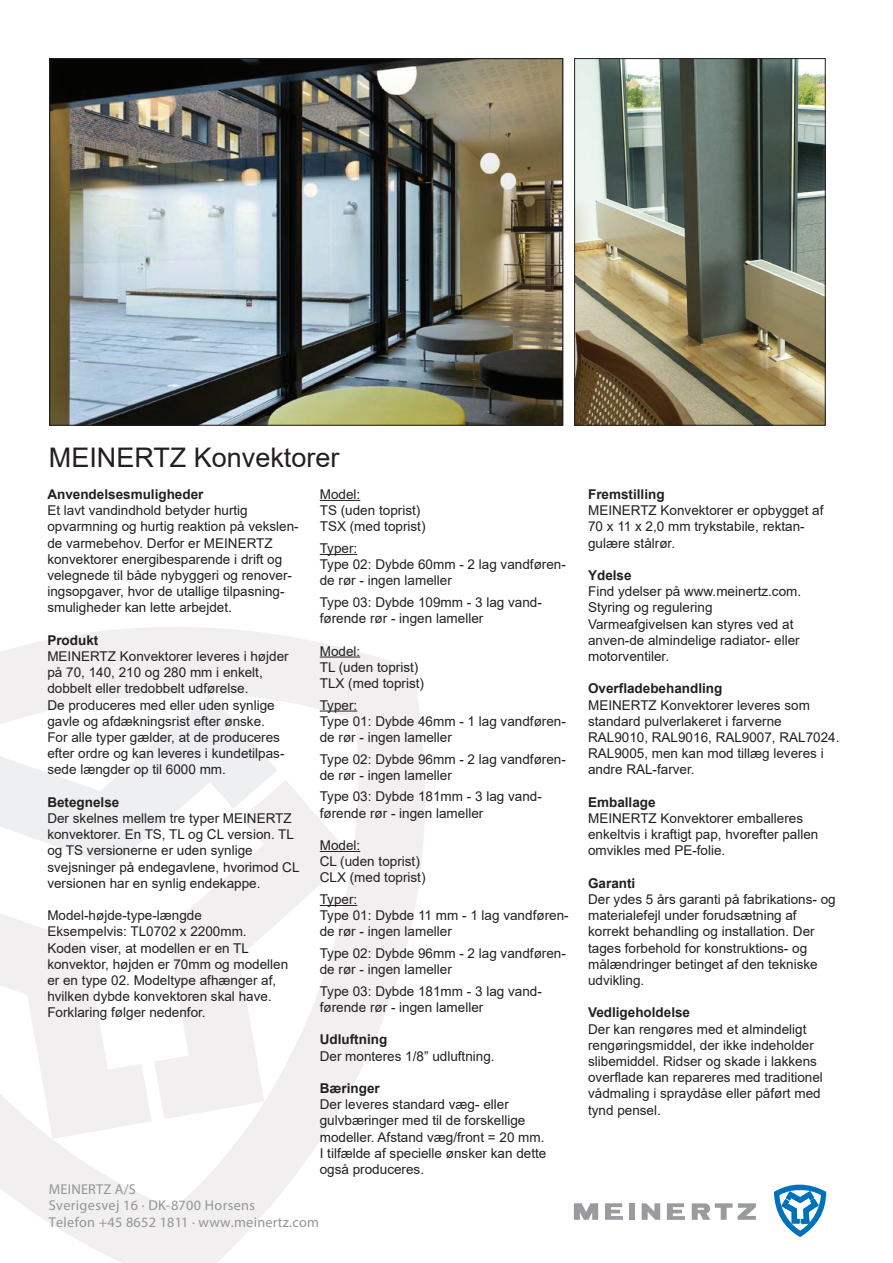
<style>
.page{position:relative;width:893px;height:1263px;background:#fff}
.page>*{position:absolute;margin:0;border:0;box-sizing:border-box;transform-origin:0 0}
.t1{font:27px "Arial";color:#231f20}
.t2{font:14.25px/16.5px "Myriad Pro";letter-spacing:.02em;color:#939598}
.t3{font:13.5px/16.2px "Arial";color:#231f20}
.t4{font:700 13.5px "Arial";color:#231f20}
</style>
<div class="page">
<svg style="left:0;top:627px;width:425px;height:636px;fill:#f1eff0"></svg>
<svg style="left:574px;top:1203px;width:24px;height:17px"></svg>
<svg style="left:605px;top:1203px;width:18px;height:17px"></svg>
<div style="left:629px;top:1203px;width:6px;height:17px;background:#999b9e"></div>
<svg style="left:642px;top:1203px;width:18px;height:17px"></svg>
<svg style="left:667px;top:1203px;width:18px;height:17px"></svg>
<svg style="left:692px;top:1203px;width:64px;height:17px"></svg>
<svg style="left:774px;top:1184px;width:52px;height:53px"></svg>
<img style="left:51px;top:60px;width:510px;height:364px">
<img style="left:576px;top:60px;width:248px;height:364px">
<div style="left:574px;top:58px;width:252px;height:368px;border:1px solid #231f20"></div>
<hr style="left:320px;top:500px;width:40px;height:1px;background:#231f20">
<hr style="left:320px;top:554px;width:37px;height:1px;background:#231f20">
<hr style="left:320px;top:656px;width:40px;height:1px;background:#231f20">
<hr style="left:320px;top:710px;width:37px;height:1px;background:#231f20">
<hr style="left:320px;top:851px;width:40px;height:1px;background:#231f20">
<hr style="left:320px;top:905px;width:37px;height:1px;background:#231f20">
<h1 class="t1" style="left:49px;top:438px;width:292px">MEINERTZ Konvektorer</h1>
<p class="t4" style="left:47px;top:485px;width:158px">Anvendelsesmuligheder</p>
<p class="t3" style="left:47px;top:502px;width:253px">Et lavt vandindhold betyder hurtig opvarmning og hurtig reaktion på vekslen&shy;de varmebehov. Derfor er MEINERTZ konvektorer energibesparende i drift og velegnede til både nybyggeri og renover&shy;ingsopgaver, hvor de utallige tilpasning&shy;smuligheder kan lette arbejdet.</p>
<p class="t4" style="left:47px;top:630px;width:53px">Produkt</p>
<p class="t3" style="left:47px;top:648px;width:243px">MEINERTZ Konvektorer leveres i højder på 70, 140, 210 og 280 mm i enkelt, dobbelt eller tredobbelt udførelse.<br>De produceres med eller uden synlige gavle og afdækningsrist efter ønske.<br>For alle typer gælder, at de produceres efter ordre og kan leveres i kundetilpas&shy;sede længder op til 6000 mm.</p>
<p class="t4" style="left:47px;top:792px;width:74px">Betegnelse</p>
<p class="t3" style="left:47px;top:810px;width:254px">Der skelnes mellem tre typer MEINERTZ konvektorer. En TS, TL og CL version. TL og TS versionerne er uden synlige svejsninger på endegavlene, hvorimod CL versionen har en synlig endekappe.</p>
<p class="t3" style="left:47px;top:907px;width:242px">Model-højde-type-længde<br>Eksempelvis: TL0702 x 2200mm.<br>Koden viser, at modellen er en TL konvektor, højden er 70mm og modellen er en type 02. Modeltype afhænger af, hvilken dybde konvektoren skal have.<br>Forklaring følger nedenfor.</p>
<p class="t3" style="left:320px;top:486px;width:107px">Model:<br>TS (uden toprist)<br>TSX (med toprist)</p>
<p class="t3" style="left:320px;top:540px;width:248px">Typer:<br>Type 02: Dybde 60mm - 2 lag vandføren&shy;de rør - ingen lameller</p>
<p class="t3" style="left:320px;top:594px;width:224px">Type 03: Dybde 109mm - 3 lag vand&shy;førende rør - ingen lameller</p>
<p class="t3" style="left:320px;top:643px;width:106px">Model:<br>TL (uden toprist)<br>TLX (med toprist)</p>
<p class="t3" style="left:320px;top:697px;width:248px">Typer:<br>Type 01: Dybde 46mm - 1 lag vandføren&shy;de rør - ingen lameller</p>
<p class="t3" style="left:320px;top:751px;width:248px">Type 02: Dybde 96mm - 2 lag vandføren&shy;de rør - ingen lameller</p>
<p class="t3" style="left:320px;top:788px;width:224px">Type 03: Dybde 181mm - 3 lag vand&shy;førende rør - ingen lameller</p>
<p class="t3" style="left:320px;top:837px;width:107px">Model:<br>CL (uden toprist)<br>CLX (med toprist)</p>
<p class="t3" style="left:320px;top:891px;width:250px">Typer:<br>Type 01: Dybde 11 mm - 1 lag vandføren&shy;de rør - ingen lameller</p>
<p class="t3" style="left:320px;top:945px;width:248px">Type 02: Dybde 96mm - 2 lag vandføren&shy;de rør - ingen lameller</p>
<p class="t3" style="left:320px;top:983px;width:224px">Type 03: Dybde 181mm - 3 lag vand&shy;førende rør - ingen lameller</p>
<p class="t4" style="left:320px;top:1030px;width:69px">Udluftning</p>
<p class="t3" style="left:320px;top:1048px;width:176px">Der monteres 1/8” udluftning.</p>
<p class="t4" style="left:320px;top:1079px;width:62px">Bæringer</p>
<p class="t3" style="left:320px;top:1096px;width:228px">Der leveres standard væg- eller gulvbæringer med til de forskellige modeller. Afstand væg/front = 20 mm.<br>I tilfælde af specielle ønsker kan dette også produceres.</p>
<p class="t2" style="left:49px;top:1181px;width:272px">MEINERTZ A/S<br>Sverigesvej 16 · DK-8700 Horsens<br>Telefon +45 8652 1811 · www.meinertz.com</p>
<p class="t4" style="left:588px;top:485px;width:78px">Fremstilling</p>
<p class="t3" style="left:588px;top:502px;width:237px">MEINERTZ Konvektorer er opbygget af<br>70 x 11 x 2,0 mm trykstabile, rektan&shy;gulære stålrør.</p>
<p class="t4" style="left:588px;top:566px;width:45px">Ydelse</p>
<p class="t3" style="left:588px;top:583px;width:215px">Find ydelser på www.meinertz.com.<br>Styring og regulering<br>Varmeafgivelsen kan styres ved at anven-de almindelige radiator- eller motorventiler.</p>
<p class="t4" style="left:588px;top:679px;width:136px">Overfladebehandling</p>
<p class="t3" style="left:588px;top:697px;width:253px">MEINERTZ Konvektorer leveres som standard pulverlakeret i farverne<br>RAL9010, RAL9016, RAL9007, RAL7024.<br>RAL9005, men kan mod tillæg leveres i andre RAL-farver.</p>
<p class="t4" style="left:588px;top:792px;width:69px">Emballage</p>
<p class="t3" style="left:588px;top:810px;width:232px">MEINERTZ Konvektorer emballeres enkeltvis i kraftigt pap, hvorefter pallen omvikles med PE-folie.</p>
<p class="t4" style="left:588px;top:873px;width:49px">Garanti</p>
<p class="t3" style="left:588px;top:891px;width:249px">Der ydes 5 års garanti på fabrikations- og materialefejl under forudsætning af korrekt behandling og installation. Der tages forbehold for konstruktions- og målændringer betinget af den tekniske udvikling.</p>
<p class="t4" style="left:588px;top:1003px;width:104px">Vedligeholdelse</p>
<p class="t3" style="left:588px;top:1021px;width:236px">Der kan rengøres med et almindeligt rengøringsmiddel, der ikke indeholder slibemiddel. Ridser og skade i lakkens overflade kan repareres med traditionel vådmaling i spraydåse eller påført med tynd pensel.</p>
</div>
